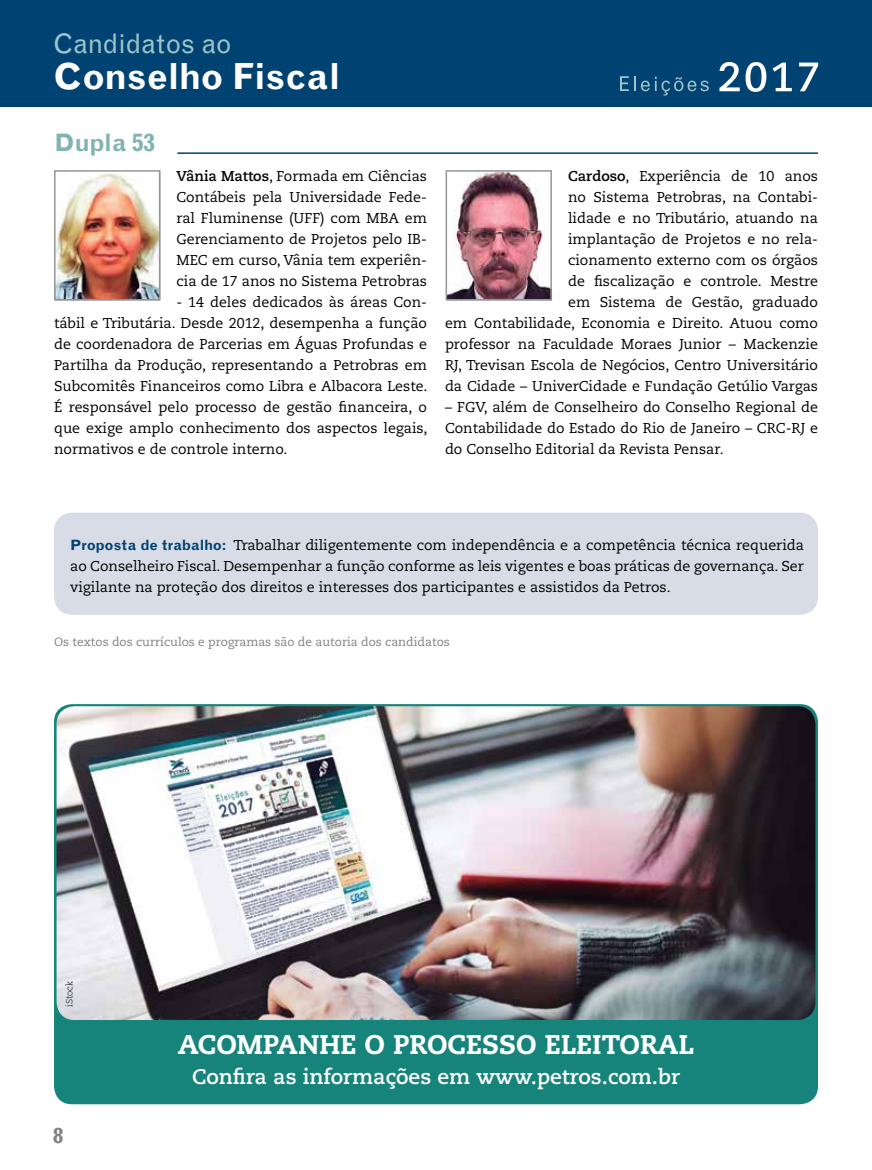
<style>
.page{position:relative;width:872px;height:1170px;background:#fff}
.page>*{position:absolute;margin:0;border:0;box-sizing:border-box;transform-origin:0 0}
.t1{font:700 36px "Grotesque MT Std";color:#fff}
.t2{font:800 27px "Caecilia LT Std";color:#fff}
.t3{font:27px "Grotesque MT Std";letter-spacing:-.005em;color:#9dc4c8}
.t4{font:700 24px "Grotesque MT Std";color:#81b4b0}
.t5{font:700 21px "Caecilia LT Std";color:#fff}
.t6{font:700 21px "Grotesque MT Std";color:#808285}
.t7{font:14.25px/21px "Caecilia LT Std";color:#000;text-align:justify}
.t8{font:12px "Caecilia LT Std";color:#808285}
.t9{font:300 9px "Caecilia LT Std";letter-spacing:-.01em;color:#000}
.s1{font-weight:700}
.s2{font-family:"Grotesque MT Std";font-weight:700;color:#004271}
</style>
<div class="page">
<div style="left:0;top:0;width:872px;height:106px;background:#004271"></div>
<svg style="left:620px;top:76px;width:89px;height:20px"></svg>
<svg style="left:719px;top:62px;width:20px;height:29px"></svg>
<svg style="left:745px;top:62px;width:21px;height:30px"></svg>
<svg style="left:772px;top:63px;width:19px;height:28px"></svg>
<svg style="left:799px;top:63px;width:19px;height:28px"></svg>
<div style="left:54px;top:512px;width:764px;height:102px;background:#d7dce7;border-radius:18px"></div>
<img style="left:56px;top:173px;width:102px;height:125px">
<div style="left:54px;top:170px;width:106px;height:130px;border:1px solid #939598"></div>
<hr style="left:177px;top:152px;width:641px;height:2px;background:#004271">
<img style="left:447px;top:172px;width:103px;height:126px">
<div style="left:445px;top:170px;width:107px;height:130px;border:1px solid #939598"></div>
<div style="left:54px;top:704px;width:764px;height:400px;background:#17847b;border-radius:18px"></div>
<img style="left:57px;top:706px;width:758px;height:313px">
<h2 class="t3" style="left:53px;top:28px;width:180px">Candidatos ao</h2>
<h1 class="t1" style="left:53px;top:55px;width:289px">Conselho Fiscal</h1>
<h3 class="t4" style="left:54px;top:129px;width:103px">Dupla 53</h3>
<p class="t7" style="left:176px;top:166px;width:252px"><span class="s1">Vânia Mattos</span>, Formada em Ciências Contábeis pela Universidade Fede&shy;ral Fluminense (UFF) com MBA em Gerenciamento de Projetos pelo IB-MEC em curso, Vânia tem experiên&shy;cia de 17 anos no Sistema Petrobras</p>
<p class="t7" style="left:54px;top:292px;width:375px;text-indent:122px">- 14 deles dedicados às áreas Con&shy;tábil e Tributária. Desde 2012, desempenha a função de coordenadora de Parcerias em Águas Profundas e Partilha da Produção, representando a Petrobras em Subcomitês Financeiros como Libra e Albacora Leste.<br>É responsável pelo processo de gestão financeira, o que exige amplo conhecimento dos aspectos legais, normativos e de controle interno.</p>
<p class="t7" style="left:445px;top:166px;width:374px;text-align:right"><span class="s1">Cardoso</span>, Experiência de 10 anos<br>no Sistema Petrobras, na Contabi-<br>lidade e no Tributário, atuando na<br>implantação de Projetos e no rela-<br>cionamento externo com os órgãos<br>de fiscalização e controle. Mestre<br>em Sistema de Gestão, graduado<br>em Contabilidade, Economia e Direito. Atuou como professor na Faculdade Moraes Junior – Mackenzie RJ, Trevisan Escola de Negócios, Centro Universitário da Cidade – UniverCidade e Fundação Getúlio Vargas</p>
<p class="t7" style="left:445px;top:397px;width:374px">– FGV, além de Conselheiro do Conselho Regional de Contabilidade do Estado do Rio de Janeiro – CRC-RJ e do Conselho Editorial da Revista Pensar.</p>
<p class="t7" style="left:70px;top:534px;width:735px"><span class="s2">Proposta de trabalho:</span> Trabalhar diligentemente com independência e a competência técnica requerida ao Conselheiro Fiscal. Desempenhar a função conforme as leis vigentes e boas práticas de governança. Ser vigilante na proteção dos direitos e interesses dos participantes e assistidos da Petros.</p>
<p class="t8" style="left:54px;top:634px;width:397px">Os textos dos currículos e programas são de autoria dos candidatos</p>
<p class="t9" style="left:64px;top:1006px;width:27px;rotate:-90deg">iStock</p>
<h3 class="t6" style="left:53px;top:1122px;width:12px">8</h3>
<h2 class="t2" style="left:178px;top:1027px;width:517px">ACOMPANHE O PROCESSO ELEITORAL</h2>
<h3 class="t5" style="left:192px;top:1063px;width:489px">Confira as informações em www.petros.com.br</h3>
</div>
